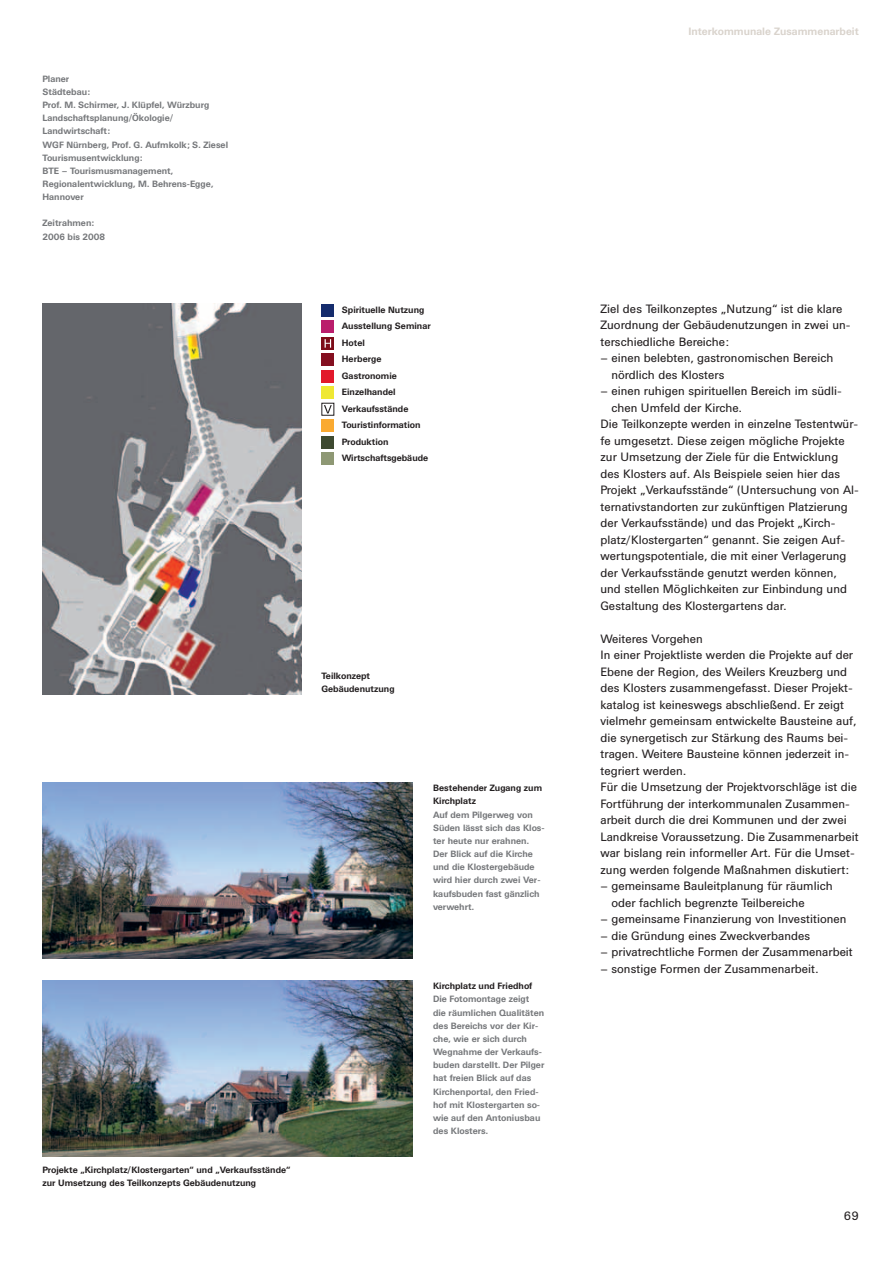
<style>
.page{position:relative;width:893px;height:1263px;background:#fff}
.page>*{position:absolute;margin:0;border:0;box-sizing:border-box;transform-origin:0 0}
.t1{font:12px/16.5px "Univers BQ";color:#231f20}
.t2{font:700 10.5px "Univers BQ";color:#d9d3cc}
.t3{font:700 9px/13.2px "Univers BQ";color:#76787b}
.t4{font:700 9px/16.5px "Univers BQ";color:#231f20}
</style>
<div class="page">
<img style="left:43px;top:782px;width:370px;height:176px">
<img style="left:43px;top:980px;width:370px;height:176px">
<svg style="left:324px;top:405px;width:8px;height:8px"></svg>
<div style="left:321px;top:304px;width:13px;height:13px;background:#152c6d"></div>
<div style="left:321px;top:353px;width:13px;height:13px;background:#840f20"></div>
<div style="left:321px;top:370px;width:13px;height:13px;background:#e2192b"></div>
<div style="left:321px;top:386px;width:13px;height:13px;background:#efe833"></div>
<div style="left:321px;top:403px;width:13px;height:13px;border:1px solid #231f20"></div>
<div style="left:321px;top:419px;width:13px;height:13px;background:#faaa31"></div>
<div style="left:321px;top:436px;width:13px;height:13px;background:#3e4a30"></div>
<div style="left:321px;top:452px;width:13px;height:13px;background:#8e9874"></div>
<div style="left:321px;top:320px;width:13px;height:13px;background:#ba1d6c"></div>
<svg style="left:321px;top:337px;width:13px;height:13px"></svg>
<svg style="left:325px;top:339px;width:6px;height:9px"></svg>
<img style="left:43px;top:304px;width:258px;height:390px">
<p class="t3" style="left:43px;top:72px;width:187px">Planer<br>Städtebau:<br>Prof. M. Schirmer, J. Klüpfel, Würzburg<br>Landschaftsplanung/Ökologie/<br>Landwirtschaft:<br>WGF Nürnberg, Prof. G. Aufmkolk; S. Ziesel<br>Tourismusentwicklung:<br>BTE – Tourismusmanagement,<br>Regionalentwicklung, M. Behrens-Egge,<br>Hannover</p>
<p class="t3" style="left:43px;top:217px;width:64px">Zeitrahmen:<br>2006 bis 2008</p>
<p class="t4" style="left:342px;top:301px;width:90px">Spirituelle Nutzung<br>Ausstellung Seminar<br>Hotel<br>Herberge<br>Gastronomie<br>Einzelhandel<br>Verkaufsstände<br>Touristinformation<br>Produktion<br>Wirtschaftsgebäude</p>
<p class="t4" style="left:321px;top:670px;width:75px;line-height:13.2px">Teilkonzept<br>Gebäudenutzung</p>
<p class="t4" style="left:43px;top:1163px;width:250px;line-height:13.2px">Projekte „Kirchplatz/Klostergarten“ und „Verkaufsstände“ zur Umsetzung des Teilkonzepts Gebäudenutzung</p>
<p class="t4" style="left:433px;top:782px;width:111px;line-height:13.2px">Bestehender Zugang zum<br>Kirchplatz</p>
<p class="t3" style="left:433px;top:808px;width:113px">Auf dem Pilgerweg von<br>Süden lässt sich das Klos&shy;ter heute nur erahnen.<br>Der Blick auf die Kirche und die Klostergebäude wird hier durch zwei Ver&shy;kaufsbuden fast gänzlich verwehrt.</p>
<p class="t4" style="left:433px;top:978px;width:101px">Kirchplatz und Friedhof</p>
<p class="t3" style="left:433px;top:993px;width:113px">Die Fotomontage zeigt die räumlichen Qualitäten des Bereichs vor der Kir&shy;che, wie er sich durch<br>Wegnahme der Verkaufs&shy;buden darstellt. Der Pilger hat freien Blick auf das<br>Kirchenportal, den Fried&shy;hof mit Klostergarten so&shy;wie auf den Antoniusbau des Klosters.</p>
<p class="t2" style="left:688px;top:26px;width:172px">Interkommunale Zusammenarbeit</p>
<p class="t1" style="left:600px;top:301px;width:252px">Ziel des Teilkonzeptes „Nutzung“ ist die klare<br>Zuordnung der Gebäudenutzungen in zwei un&shy;terschiedliche Bereiche:</p>
<p class="t1" style="left:611px;top:350px;width:223px;text-indent:-11px">– einen belebten, gastronomischen Bereich nördlich des Klosters</p>
<p class="t1" style="left:600px;top:383px;width:243px">– einen ruhigen spirituellen Bereich im südli-</p>
<p class="t1" style="left:611px;top:400px;width:132px">chen Umfeld der Kirche.</p>
<p class="t1" style="left:600px;top:416px;width:259px">Die Teilkonzepte werden in einzelne Testentwür-</p>
<p class="t1" style="left:600px;top:433px;width:246px">fe umgesetzt. Diese zeigen mögliche Projekte</p>
<p class="t1" style="left:600px;top:449px;width:239px">zur Umsetzung der Ziele für die Entwicklung</p>
<p class="t1" style="left:600px;top:466px;width:241px">des Klosters auf. Als Beispiele seien hier das</p>
<p class="t1" style="left:600px;top:482px;width:260px">Projekt „Verkaufsstände“ (Untersuchung von Al-</p>
<p class="t1" style="left:600px;top:499px;width:249px">ternativstandorten zur zukünftigen Platzierung</p>
<p class="t1" style="left:600px;top:515px;width:236px">der Verkaufsstände) und das Projekt „Kirch-</p>
<p class="t1" style="left:600px;top:532px;width:246px">platz/Klostergarten“ genannt. Sie zeigen Auf-</p>
<p class="t1" style="left:600px;top:548px;width:248px">wertungspotentiale, die mit einer Verlagerung</p>
<p class="t1" style="left:600px;top:565px;width:238px">der Verkaufsstände genutzt werden können,</p>
<p class="t1" style="left:600px;top:581px;width:248px">und stellen Möglichkeiten zur Einbindung und</p>
<p class="t1" style="left:600px;top:598px;width:188px">Gestaltung des Klostergartens dar.</p>
<p class="t1" style="left:600px;top:631px;width:260px">Weiteres Vorgehen<br>In einer Projektliste werden die Projekte auf der Ebene der Region, des Weilers Kreuzberg und des Klosters zusammengefasst. Dieser Projekt&shy;katalog ist keineswegs abschließend. Er zeigt vielmehr gemeinsam entwickelte Bausteine auf, die synergetisch zur Stärkung des Raums bei&shy;tragen. Weitere Bausteine können jederzeit in&shy;tegriert werden.<br>Für die Umsetzung der Projektvorschläge ist die Fortführung der interkommunalen Zusammen&shy;arbeit durch die drei Kommunen und der zwei Landkreise Voraussetzung. Die Zusammenarbeit war bislang rein informeller Art. Für die Umset&shy;zung werden folgende Maßnahmen diskutiert:</p>
<p class="t1" style="left:611px;top:878px;width:223px;text-indent:-11px">– gemeinsame Bauleitplanung für räumlich oder fachlich begrenzte Teilbereiche</p>
<p class="t1" style="left:600px;top:911px;width:248px">– gemeinsame Finanzierung von Investitionen</p>
<p class="t1" style="left:600px;top:928px;width:211px">– die Gründung eines Zweckverbandes</p>
<p class="t1" style="left:600px;top:944px;width:254px">– privatrechtliche Formen der Zusammenarbeit</p>
<p class="t1" style="left:600px;top:961px;width:219px">– sonstige Formen der Zusammenarbeit.</p>
<p class="t1" style="left:844px;top:1208px;width:16px">69</p>
</div>
